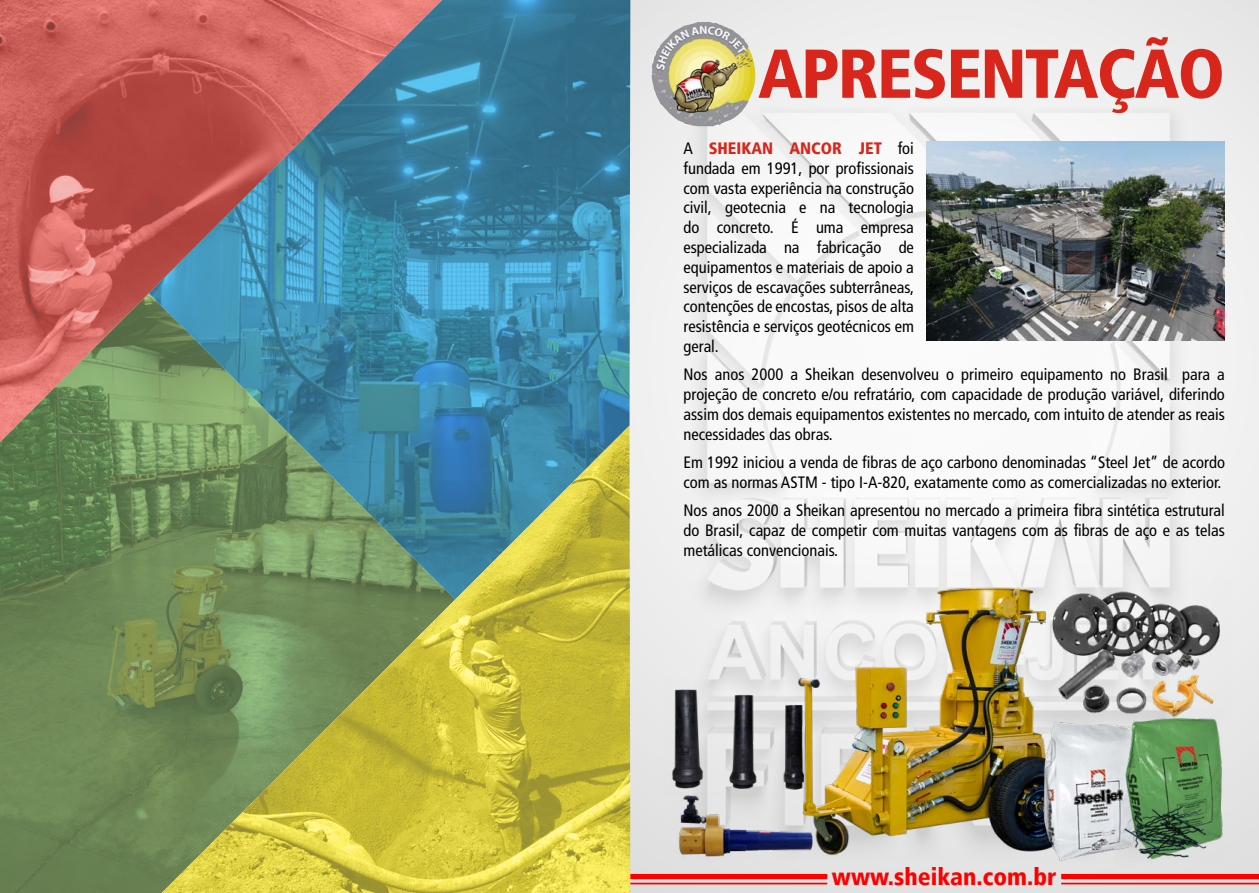
<style>
.page{position:relative;width:1259px;height:893px;background:#fff}
.page>*{position:absolute;margin:0;border:0;box-sizing:border-box;transform-origin:0 0}
.t1{font:900 condensed 69px "Frutiger LT";letter-spacing:-.025em;color:#d9261c}
.t2{font:900 condensed 24px "Frutiger LT";color:#f00}
.t3{font:condensed 16.5px/19.8px "Frutiger LT";color:#000;text-align:justify}
.s1{font-weight:900;color:#d9261c}
</style>
<div class="page">
<img style="left:630px;top:0;width:629px;height:893px">
<div style="left:485px;top:874px;width:342px;height:5px;background:#f00"></div>
<hr style="left:485px;top:883px;width:342px;height:1px;background:#f00">
<div style="left:1061px;top:874px;width:198px;height:5px;background:#f00"></div>
<hr style="left:1061px;top:883px;width:198px;height:1px;background:#f00">
<img style="left:651px;top:22px;width:105px;height:104px">
<img style="left:926px;top:142px;width:299px;height:199px">
<img style="left:787px;top:566px;width:302px;height:294px">
<img style="left:1045px;top:579px;width:187px;height:144px">
<img style="left:663px;top:679px;width:165px;height:117px">
<img style="left:1038px;top:708px;width:77px;height:155px">
<img style="left:1115px;top:708px;width:110px;height:155px">
<img style="left:1115px;top:792px;width:106px;height:76px">
<img style="left:0;top:0;width:149px;height:293px">
<img style="left:149px;top:0;width:481px;height:426px">
<img style="left:0;top:293px;width:455px;height:600px">
<img style="left:162px;top:426px;width:468px;height:467px">
<img style="left:675px;top:792px;width:141px;height:67px">
<h1 class="t1" style="left:758px;top:32px;width:468px">APRESENTAÇÃO</h1>
<p class="t3" style="left:683px;top:138px;width:232px">A <span class="s1">SHEIKAN ANCOR JET</span> foi fundada em 1991, por profissionais com vasta experiência na construção civil, geotecnia e na tecnologia do concreto. É uma empresa especializada na fabricação de equipamentos e materiais de apoio a serviços de escavações subterrâneas, contenções de encostas, pisos de alta resistência e serviços geotécnicos em geral.</p>
<p class="t3" style="left:683px;top:365px;width:543px">Nos anos 2000 a Sheikan desenvolveu o primeiro equipamento no Brasil para a projeção de concreto e/ou refratário, com capacidade de produção variável, diferindo assim dos demais equipamentos existentes no mercado, com intuito de atender as reais necessidades das obras.</p>
<p class="t3" style="left:683px;top:452px;width:543px">Em 1992 iniciou a venda de fibras de aço carbono denominadas “Steel Jet” de acordo com as normas ASTM - tipo I-A-820, exatamente como as comercializadas no exterior.</p>
<p class="t3" style="left:683px;top:501px;width:543px">Nos anos 2000 a Sheikan apresentou no mercado a primeira fibra sintética estrutural do Brasil, capaz de competir com muitas vantagens com as fibras de aço e as telas metálicas convencionais.</p>
<h2 class="t2" style="left:832px;top:862px;width:226px">www.sheikan.com.br</h2>
</div>
